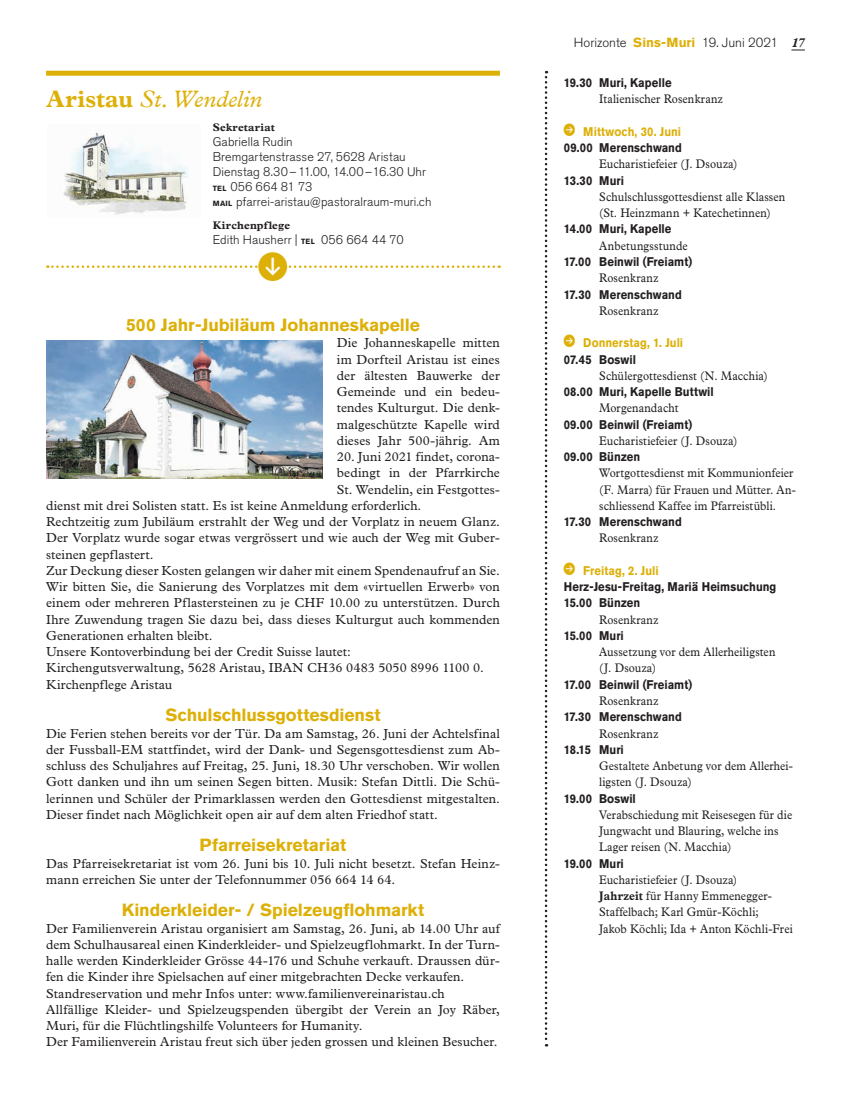
<style>
.page{position:relative;width:851px;height:1099px;background:#fff}
.page>*{position:absolute;margin:0;border:0;box-sizing:border-box;transform-origin:0 0}
.t1{font:italic 23.75px "Plantin MT Pro";color:#ddb008}
.t2{font:700 17.5px "Akzidenz Grotesk Pro";letter-spacing:-.005em;color:#ddb008}
.t3{font:13.12px/16.2px "Plantin Std";letter-spacing:.01em;color:#231f20;text-align:justify}
.t4{font:300 13.12px "Akzidenz Grotesk Pro";color:#231f20}
.t5{font:12.5px/16.2px "Plantin Std";letter-spacing:.01em;color:#231f20;scale:.9 1}
.t6{font:700 12.5px/16.2px "Akzidenz Grotesk Pro";letter-spacing:.005em;color:#231f20;scale:.9 1}
.t7{font:300 12.5px/15px "Akzidenz Grotesk Pro";letter-spacing:.005em;color:#231f20}
.t8{font:700 12.5px "Akzidenz Grotesk Pro";letter-spacing:.005em;color:#ddb008;scale:.9 1}
.t9{font:700 11px "Plantin MT Pro";letter-spacing:.015em;color:#231f20}
.s1{font-weight:700;font-style:normal}
.s2{font-weight:700;font-size:7.5px}
.s3{font-weight:700;color:#ddb008}
.s4{font-family:"Plantin Std";font-weight:700;font-style:italic}
.s5{font-weight:700}
</style>
<div class="page">
<svg style="left:791px;top:50px;width:13px;height:1px"></svg>
<svg style="left:544px;top:71px;width:3px;height:975px"></svg>
<img style="left:46px;top:340px;width:276px;height:138px">
<div style="left:46px;top:71px;width:454px;height:5px;background:#ddb008"></div>
<img style="left:63px;top:132px;width:125px;height:83px">
<svg style="left:47px;top:265px;width:452px;height:3px"></svg>
<h1 class="t1" style="left:46px;top:85px;width:217px"><span class="s1">Aristau</span> St.Wendelin</h1>
<p class="t9" style="left:213px;top:120px;width:64px">Sekretariat</p>
<p class="t7" style="left:213px;top:134px;width:220px">Gabriella Rudin<br>Bremgartenstrasse 27, 5628 Aristau<br>Dienstag 8.30–11.00, 14.00–16.30 Uhr<br><span class="s2">TEL</span> 056 664 81 73<br><span class="s2">MAIL</span> pfarrei-aristau@pastoralraum-muri.ch</p>
<p class="t9" style="left:213px;top:219px;width:79px">Kirchenpflege</p>
<p class="t7" style="left:213px;top:233px;width:192px">Edith Hausherr | <span class="s2">TEL</span> 056 664 44 70</p>
<h2 class="t2" style="left:126px;top:313px;width:295px">500 Jahr-Jubiläum Johanneskapelle</h2>
<p class="t3" style="left:337px;top:335px;width:165px">Die Johanneskapelle mitten im Dorfteil Aristau ist eines der ältesten Bauwerke der Gemeinde und ein bedeu&shy;tendes Kulturgut. Die denk&shy;malgeschützte Kapelle wird dieses Jahr 500-jährig. Am</p>
<p class="t3" style="left:337px;top:448px;width:164px">20. Juni 2021 findet, corona-</p>
<p class="t3" style="left:337px;top:465px;width:164px">bedingt in der Pfarrkirche</p>
<p class="t3" style="left:337px;top:481px;width:164px">St. Wendelin, ein Festgottes-</p>
<p class="t3" style="left:46px;top:497px;width:377px">dienst mit drei Solisten statt. Es ist keine Anmeldung erforderlich.</p>
<p class="t3" style="left:46px;top:513px;width:455px">Rechtzeitig zum Jubiläum erstrahlt der Weg und der Vorplatz in neuem Glanz.</p>
<p class="t3" style="left:46px;top:530px;width:455px">Der Vorplatz wurde sogar etwas vergrössert und wie auch der Weg mit Guber-</p>
<p class="t3" style="left:46px;top:546px;width:109px">steinen gepflastert.</p>
<p class="t3" style="left:46px;top:562px;width:455px">Zur Deckung dieser Kosten gelangen wir daher mit einem Spendenaufruf an Sie.</p>
<p class="t3" style="left:46px;top:578px;width:455px">Wir bitten Sie, die Sanierung des Vorplatzes mit dem «virtuellen Erwerb» von</p>
<p class="t3" style="left:46px;top:595px;width:455px">einem oder mehreren Pflastersteinen zu je CHF 10.00 zu unterstützen. Durch</p>
<p class="t3" style="left:46px;top:611px;width:455px">Ihre Zuwendung tragen Sie dazu bei, dass dieses Kulturgut auch kommenden</p>
<p class="t3" style="left:46px;top:627px;width:168px">Generationen erhalten bleibt.</p>
<p class="t3" style="left:46px;top:643px;width:306px">Unsere Kontoverbindung bei der Credit Suisse lautet:</p>
<p class="t3" style="left:46px;top:660px;width:439px">Kirchengutsverwaltung, 5628 Aristau, IBAN CH36 0483 5050 8996 1100 0.</p>
<p class="t3" style="left:46px;top:676px;width:128px">Kirchenpflege Aristau</p>
<h2 class="t2" style="left:165px;top:703px;width:216px">Schulschlussgottesdienst</h2>
<p class="t3" style="left:46px;top:725px;width:455px">Die Ferien stehen bereits vor der Tür. Da am Samstag, 26. Juni der Achtelsfinal der Fussball-EM stattfindet, wird der Dank- und Segensgottesdienst zum Ab&shy;schluss des Schuljahres auf Freitag, 25. Juni, 18.30 Uhr verschoben. Wir wollen Gott danken und ihn um seinen Segen bitten. Musik: Stefan Dittli. Die Schü&shy;lerinnen und Schüler der Primarklassen werden den Gottesdienst mitgestalten.<br>Dieser findet nach Möglichkeit open air auf dem alten Friedhof statt.</p>
<h2 class="t2" style="left:199px;top:833px;width:148px">Pfarreisekretariat</h2>
<p class="t3" style="left:46px;top:855px;width:455px">Das Pfarreisekretariat ist vom 26. Juni bis 10. Juli nicht besetzt. Stefan Heinz&shy;mann erreichen Sie unter der Telefonnummer 056 664 14 64.</p>
<h2 class="t2" style="left:122px;top:898px;width:304px">Kinderkleider- / Spielzeugflohmarkt</h2>
<p class="t3" style="left:46px;top:920px;width:455px;text-align:left">Der Familienverein Aristau organisiert am Samstag, 26. Juni, ab 14.00 Uhr auf dem Schulhausareal einen Kinderkleider- und Spielzeugflohmarkt. In der Turn&shy;halle werden Kinderkleider Grösse 44-176 und Schuhe verkauft. Draussen dür&shy;fen die Kinder ihre Spielsachen auf einer mitgebrachten Decke verkaufen.<br>Standreservation und mehr Infos unter: www.familienvereinaristau.ch Allfällige Kleider- und Spielzeugspenden übergibt der Verein an Joy Räber, Muri, für die Flüchtlingshilfe Volunteers for Humanity.<br>Der Familienverein Aristau freut sich über jeden grossen und kleinen Besucher.</p>
<p class="t4" style="left:573px;top:34px;width:232px">Horizonte <span class="s3">Sins-Muri</span> 19. Juni 2021 <span class="s4">17</span></p>
<p class="t6" style="left:563px;top:74px;width:121px">19.30 Muri, Kapelle</p>
<p class="t5" style="left:599px;top:91px;width:139px">Italienischer Rosenkranz</p>
<p class="t8" style="left:583px;top:123px;width:110px">Mittwoch, 30. Juni</p>
<p class="t6" style="left:563px;top:139px;width:133px">09.00 Merenschwand</p>
<p class="t5" style="left:599px;top:156px;width:155px">Eucharistiefeier (J. Dsouza)</p>
<p class="t6" style="left:563px;top:172px;width:68px">13.30 Muri</p>
<p class="t5" style="left:599px;top:189px;width:208px">Schulschlussgottesdienst alle Klassen (St. Heinzmann + Katechetinnen)</p>
<p class="t6" style="left:563px;top:221px;width:121px">14.00 Muri, Kapelle</p>
<p class="t5" style="left:599px;top:237px;width:100px">Anbetungsstunde</p>
<p class="t6" style="left:563px;top:253px;width:144px">17.00 Beinwil (Freiamt)</p>
<p class="t5" style="left:599px;top:270px;width:67px">Rosenkranz</p>
<p class="t6" style="left:563px;top:286px;width:133px">17.30 Merenschwand</p>
<p class="t5" style="left:599px;top:302px;width:67px">Rosenkranz</p>
<p class="t8" style="left:583px;top:335px;width:112px">Donnerstag, 1. Juli</p>
<p class="t6" style="left:563px;top:351px;width:82px">07.45 Boswil</p>
<p class="t5" style="left:599px;top:367px;width:189px">Schülergottesdienst (N. Macchia)</p>
<p class="t6" style="left:563px;top:383px;width:168px">08.00 Muri, Kapelle Buttwil</p>
<p class="t5" style="left:599px;top:400px;width:89px">Morgenandacht</p>
<p class="t6" style="left:563px;top:416px;width:144px">09.00 Beinwil (Freiamt)</p>
<p class="t5" style="left:599px;top:432px;width:155px">Eucharistiefeier (J. Dsouza)</p>
<p class="t6" style="left:563px;top:448px;width:87px">09.00 Bünzen</p>
<p class="t5" style="left:599px;top:465px;width:220px">Wortgottesdienst mit Kommunionfeier (F. Marra) für Frauen und Mütter. An&shy;schliessend Kaffee im Pfarreistübli.</p>
<p class="t6" style="left:563px;top:513px;width:133px">17.30 Merenschwand</p>
<p class="t5" style="left:599px;top:530px;width:67px">Rosenkranz</p>
<p class="t8" style="left:583px;top:562px;width:85px">Freitag, 2. Juli</p>
<p class="t6" style="left:563px;top:578px;width:238px">Herz-Jesu-Freitag, Mariä Heimsuchung<br>15.00 Bünzen</p>
<p class="t5" style="left:599px;top:611px;width:67px">Rosenkranz</p>
<p class="t6" style="left:563px;top:627px;width:68px">15.00 Muri</p>
<p class="t5" style="left:599px;top:644px;width:197px">Aussetzung vor dem Allerheiligsten (J. Dsouza)</p>
<p class="t6" style="left:563px;top:676px;width:144px">17.00 Beinwil (Freiamt)</p>
<p class="t5" style="left:599px;top:692px;width:67px">Rosenkranz</p>
<p class="t6" style="left:563px;top:708px;width:133px">17.30 Merenschwand</p>
<p class="t5" style="left:599px;top:725px;width:67px">Rosenkranz</p>
<p class="t6" style="left:563px;top:741px;width:68px">18.15 Muri</p>
<p class="t5" style="left:599px;top:757px;width:217px">Gestaltete Anbetung vor dem Allerhei&shy;ligsten (J. Dsouza)</p>
<p class="t6" style="left:563px;top:789px;width:82px">19.00 Boswil</p>
<p class="t5" style="left:599px;top:806px;width:216px">Verabschiedung mit Reisesegen für die<br>Jungwacht und Blauring, welche ins<br>Lager reisen (N. Macchia)</p>
<p class="t6" style="left:563px;top:854px;width:68px">19.00 Muri</p>
<p class="t5" style="left:599px;top:871px;width:216px">Eucharistiefeier (J. Dsouza)<br><span class="s5">Jahrzeit</span> für Hanny Emmenegger-Staffelbach; Karl Gmür-Köchli;<br>Jakob Köchli; Ida + Anton Köchli-Frei</p>
</div>
